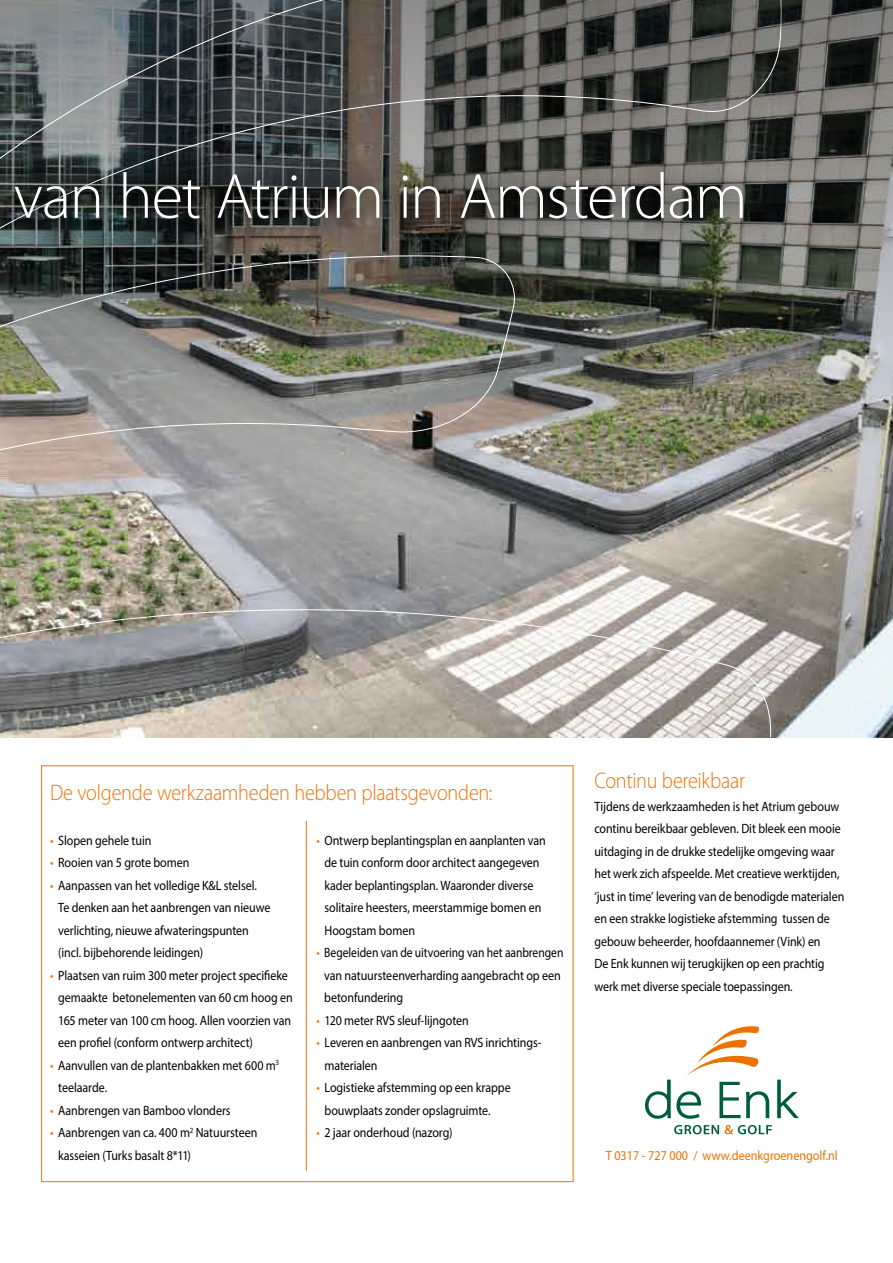
<style>
.page{position:relative;width:893px;height:1263px;background:#fff}
.page>*{position:absolute;margin:0;border:0;box-sizing:border-box;transform-origin:0 0}
.t1{font:300 64.5px "Myriad Pro";letter-spacing:-.025em;color:#fff}
.t2{font:300 22.5px "Myriad Pro";letter-spacing:-.015em;color:#ee7203;scale:.9 1}
.t3{font:13.5px/22.5px "Myriad Pro";letter-spacing:-.005em;color:#000;scale:.89 1}
.t4{font:13.5px/22.5px "Myriad Pro";letter-spacing:-.005em;color:#000;scale:.86 1}
.t5{font:13.5px "Myriad Pro";color:#ee7203;scale:.9 1}
.s1{color:#ee7203}
</style>
<div class="page">
<img style="left:515px;top:0;width:378px;height:737px">
<svg style="left:0;top:0;width:781px;height:418px;background:#595c57"></svg>
<img style="left:0;top:256px;width:515px;height:353px">
<svg style="left:0;top:609px;width:780px;height:128px;background:#afaba6"></svg>
<svg style="left:0;top:151px;width:766px;height:103px;background:#464843"></svg>
<svg style="left:777px;top:1079px;width:22px;height:39px"></svg>
<svg style="left:674px;top:1125px;width:45px;height:9px"></svg>
<svg style="left:725px;top:1125px;width:47px;height:9px"></svg>
<svg style="left:645px;top:1026px;width:124px;height:93px"></svg>
<hr style="left:306px;top:821px;width:1px;height:350px;background:#ee7203">
<h1 class="t1" style="left:14px;top:157px;width:735px">van het Atrium in Amsterdam</h1>
<h2 class="t2" style="left:50px;top:778px;width:493px">De volgende werkzaamheden hebben plaatsgevonden:</h2>
<p class="t3" style="left:50px;top:828px;width:115px"><span class="s1">•</span> Slopen gehele tuin</p>
<p class="t3" style="left:50px;top:851px;width:158px"><span class="s1">•</span> Rooien van 5 grote bomen</p>
<p class="t3" style="left:58px;top:873px;width:240px;text-indent:-8px"><span class="s1">•</span> Aanpassen van het volledige K&amp;L stelsel.<br>Te denken aan het aanbrengen van nieuwe verlichting, nieuwe afwateringspunten (incl. bijbehorende leidingen)</p>
<p class="t3" style="left:58px;top:963px;width:265px;text-indent:-8px"><span class="s1">•</span> Plaatsen van ruim 300 meter project specifieke gemaakte betonelementen van 60 cm hoog en 165 meter van 100 cm hoog. Allen voorzien van een profiel (conform ontwerp architect)</p>
<p class="t3" style="left:58px;top:1053px;width:250px;text-indent:-8px"><span class="s1">•</span> Aanvullen van de plantenbakken met 600 m<sup>3 </sup>teelaarde.</p>
<p class="t3" style="left:50px;top:1098px;width:204px"><span class="s1">•</span> Aanbrengen van Bamboo vlonders</p>
<p class="t3" style="left:58px;top:1121px;width:225px;text-indent:-8px"><span class="s1">•</span> Aanbrengen van ca. 400 m<sup>2</sup> Natuursteen kasseien (Turks basalt 8*11)</p>
<p class="t3" style="left:324px;top:828px;width:250px;text-indent:-8px"><span class="s1">•</span> Ontwerp beplantingsplan en aanplanten van de tuin conform door architect aangegeven kader beplantingsplan. Waaronder diverse solitaire heesters, meerstammige bomen en Hoogstam bomen</p>
<p class="t4" style="left:324px;top:941px;width:280px;text-indent:-8px"><span class="s1">•</span> Begeleiden van de uitvoering van het aanbrengen van natuursteenverharding aangebracht op een betonfundering</p>
<p class="t3" style="left:316px;top:1008px;width:173px"><span class="s1">•</span> 120 meter RVS sleuf-lijngoten</p>
<p class="t3" style="left:324px;top:1031px;width:245px;text-indent:-8px"><span class="s1">•</span> Leveren en aanbrengen van RVS inrichtings&shy;materialen</p>
<p class="t3" style="left:324px;top:1076px;width:211px;text-indent:-8px"><span class="s1">•</span> Logistieke afstemming op een krappe bouwplaats zonder opslagruimte.</p>
<p class="t3" style="left:316px;top:1121px;width:155px"><span class="s1">•</span> 2 jaar onderhoud (nazorg)</p>
<h2 class="t2" style="left:594px;top:767px;width:169px">Continu bereikbaar</h2>
<p class="t3" style="left:594px;top:795px;width:282px">Tijdens de werkzaamheden is het Atrium gebouw continu bereikbaar gebleven. Dit bleek een mooie uitdaging in de drukke stedelijke omgeving waar het werk zich afspeelde. Met creatieve werktijden, ‘just in time’ levering van de benodigde materialen en een strakke logistieke afstemming tussen de gebouw beheerder, hoofdaannemer (Vink) en<br>De Enk kunnen wij terugkijken op een prachtig werk met diverse speciale toepassingen.</p>
<p class="t5" style="left:606px;top:1147px;width:259px">T 0317 - 727 000 / www.deenkgroenengolf.nl</p>
</div>
